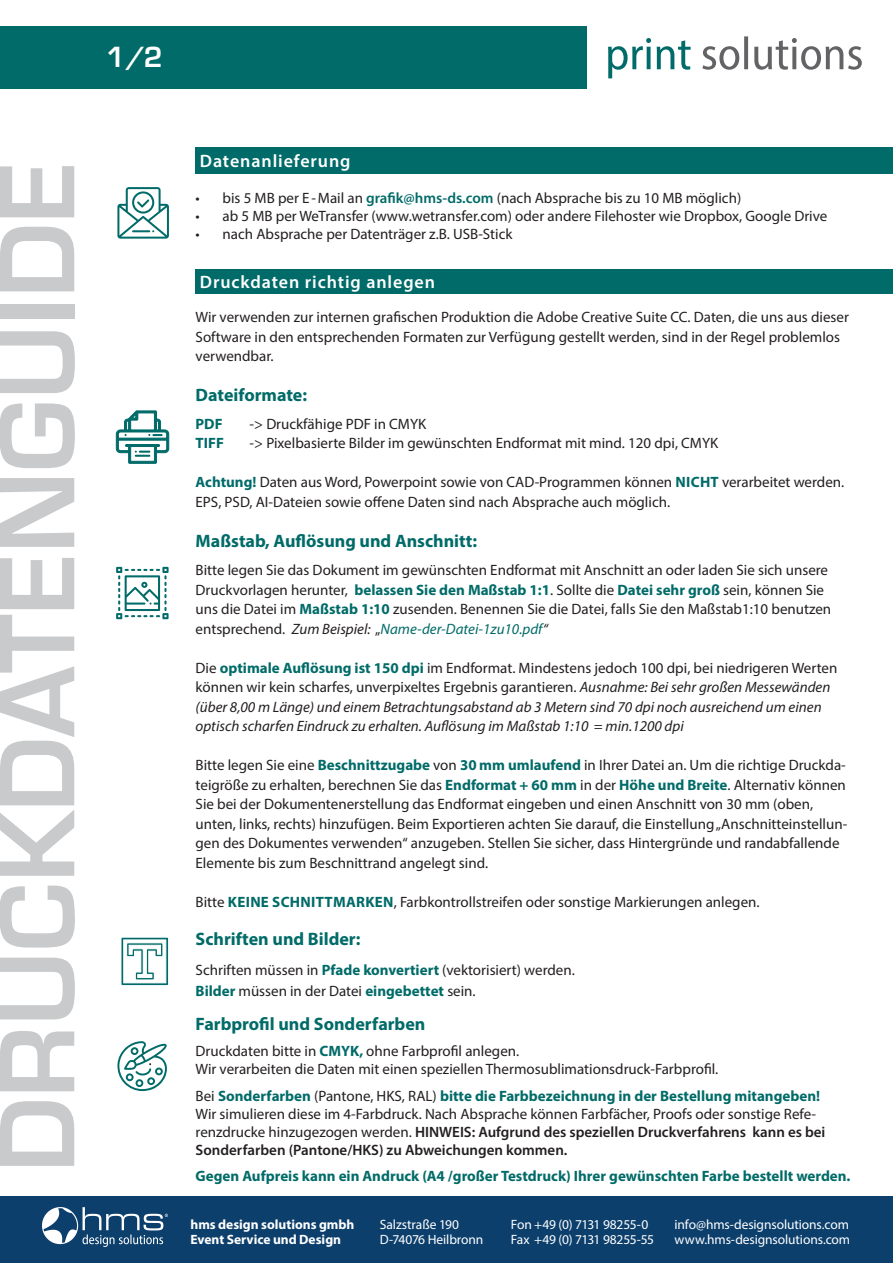
<style>
.page{position:relative;width:893px;height:1263px;background:#fff}
.page>*{position:absolute;margin:0;border:0;box-sizing:border-box;transform-origin:0 0}
.t1{font:600 99px "Eurostile LT Std";color:#c9cacc}
.t2{font:600 27px "Eurostile LT Std";color:#fff}
.t3{font:700 18px "Myriad Pro";color:#006b68}
.t4{font:600 18px "Myriad Pro";letter-spacing:.05em;color:#fff}
.t5{font:15px/19.5px "Myriad Pro";color:#231f20}
.t6{font:italic 15px/19.5px "Myriad Pro";color:#231f20}
.t7{font:700 15px "Myriad Pro";color:#006b68}
.t8{font:13.5px/15px "Myriad Pro";letter-spacing:-.01em;color:#fff}
.t9{font:700 13.5px/15px "Myriad Pro";color:#fff}
.s1{font-weight:600;color:#006b68}
.s2{font-weight:700;color:#006b68}
.s3{font-style:italic}
.s4{font-style:italic;color:#006b68}
.s5{font-style:normal}
.s6{font-weight:700;font-style:normal;color:#006b68}
.s7{font-weight:600}
</style>
<div class="page">
<svg style="left:608px;top:38px;width:83px;height:40px"></svg>
<svg style="left:702px;top:36px;width:160px;height:34px"></svg>
<div style="left:0;top:26px;width:587px;height:63px;background:#006b68"></div>
<div style="left:0;top:1196px;width:893px;height:67px;background:#0c3f6c"></div>
<img style="left:43px;top:1207px;width:124px;height:39px">
<div style="left:196px;top:269px;width:697px;height:25px;background:#006b68"></div>
<div style="left:196px;top:147px;width:697px;height:26px;background:#006b68"></div>
<svg style="left:117px;top:187px;width:52px;height:52px"></svg>
<svg style="left:116px;top:410px;width:53px;height:54px"></svg>
<svg style="left:121px;top:937px;width:48px;height:49px"></svg>
<svg style="left:116px;top:567px;width:53px;height:52px"></svg>
<svg style="left:117px;top:1041px;width:50px;height:50px"></svg>
<h2 class="t2" style="left:106px;top:40px;width:58px">1/2</h2>
<h1 class="t1" style="left:-24px;top:1172px;width:1012px;rotate:-90deg">DRUCKDATENGUIDE</h1>
<p class="t4" style="left:200px;top:149px;width:152px">Datenanlieferung</p>
<p class="t5" style="left:196px;top:188px;width:547px">• bis 5 MB per E -Mail an <span class="s1">grafik@hms-ds.com</span> (nach Absprache bis zu 10 MB möglich)</p>
<p class="t5" style="left:196px;top:206px;width:633px">• ab 5 MB per WeTransfer (www.wetransfer.com) oder andere Filehoster wie Dropbox, Google Drive</p>
<p class="t5" style="left:196px;top:224px;width:318px">• nach Absprache per Datenträger z.B. USB-Stick</p>
<p class="t4" style="left:200px;top:271px;width:237px">Druckdaten richtig anlegen</p>
<p class="t5" style="left:196px;top:307px;width:655px">Wir verwenden zur internen grafischen Produktion die Adobe Creative Suite CC. Daten, die uns aus dieser<br>Software in den entsprechenden Formaten zur Verfügung gestellt werden, sind in der Regel problemlos verwendbar.</p>
<p class="t3" style="left:196px;top:383px;width:113px">Dateiformate:</p>
<p class="t7" style="left:196px;top:414px;width:29px">PDF</p>
<p class="t5" style="left:250px;top:414px;width:178px">-&gt; Druckfähige PDF in CMYK</p>
<p class="t7" style="left:196px;top:433px;width:30px">TIFF</p>
<p class="t5" style="left:250px;top:433px;width:470px">-&gt; Pixelbasierte Bilder im gewünschten Endformat mit mind. 120 dpi, CMYK</p>
<p class="t5" style="left:196px;top:472px;width:650px"><span class="s2">Achtung!</span> Daten aus Word, Powerpoint sowie von CAD-Programmen können <span class="s2">NICHT</span> verarbeitet werden.<br>EPS, PSD, AI-Dateien sowie offene Daten sind nach Absprache auch möglich.</p>
<p class="t3" style="left:196px;top:529px;width:283px">Maßstab, Auflösung und Anschnitt:</p>
<p class="t5" style="left:196px;top:560px;width:637px">Bitte legen Sie das Dokument im gewünschten Endformat mit Anschnitt an oder laden Sie sich unsere Druckvorlagen herunter, <span class="s2">belassen Sie den Maßstab 1:1</span>. Sollte die <span class="s2">Datei sehr groß</span> sein, können Sie uns die Datei im <span class="s2">Maßstab 1:10</span> zusenden. Benennen Sie die Datei, falls Sie den Maßstab1:10 benutzen entsprechend. <span class="s3">Zum Beispiel:</span> „<span class="s4">Name-der-Datei-1zu10.pdf</span><span class="s3">“</span></p>
<p class="t6" style="left:196px;top:658px;width:643px"><span class="s5">Die</span> <span class="s6">optimale Auflösung ist 150 dpi</span> <span class="s5">im Endformat. Mindestens jedoch 100 dpi, bei niedrigeren Werten können wir kein scharfes, unverpixeltes Ergebnis garantieren.</span> Ausnahme: Bei sehr großen Messewänden (über 8,00 m Länge) und einem Betrachtungsabstand ab 3 Metern sind 70 dpi noch ausreichend um einen optisch scharfen Eindruck zu erhalten. Auflösung im Maßstab 1:10 = min.1200 dpi</p>
<p class="t5" style="left:196px;top:755px;width:653px">Bitte legen Sie eine <span class="s2">Beschnittzugabe</span> von <span class="s2">30 mm umlaufend</span> in Ihrer Datei an. Um die richtige Druckda&shy;teigröße zu erhalten, berechnen Sie das <span class="s2">Endformat + 60 mm</span> in der <span class="s2">Höhe und Breite</span>. Alternativ können Sie bei der Dokumentenerstellung das Endformat eingeben und einen Anschnitt von 30 mm (oben, unten, links, rechts) hinzufügen. Beim Exportieren achten Sie darauf, die Einstellung „Anschnitteinstellun&shy;gen des Dokumentes verwenden“ anzugeben. Stellen Sie sicher, dass Hintergründe und randabfallende Elemente bis zum Beschnittrand angelegt sind.</p>
<p class="t5" style="left:196px;top:892px;width:565px">Bitte <span class="s2">KEINE SCHNITTMARKEN</span>, Farbkontrollstreifen oder sonstige Markierungen anlegen.</p>
<p class="t3" style="left:196px;top:927px;width:166px">Schriften und Bilder:</p>
<p class="t5" style="left:196px;top:959px;width:381px;line-height:21px">Schriften müssen in <span class="s2">Pfade konvertiert</span> (vektorisiert) werden.<br><span class="s2">Bilder</span> müssen in der Datei <span class="s2">eingebettet</span> sein.</p>
<p class="t3" style="left:196px;top:1012px;width:231px">Farbprofil und Sonderfarben</p>
<p class="t5" style="left:196px;top:1042px;width:524px;line-height:18px">Druckdaten bitte in <span class="s2">CMYK,</span> ohne Farbprofil anlegen.<br>Wir verarbeiten die Daten mit einen speziellen Thermosublimationsdruck-Farbprofil.</p>
<p class="t5" style="left:196px;top:1086px;width:631px;line-height:18px">Bei <span class="s2">Sonderfarben</span> (Pantone, HKS, RAL) <span class="s2">bitte die Farbbezeichnung in der Bestellung mitangeben!<br></span>Wir simulieren diese im 4-Farbdruck. Nach Absprache können Farbfächer, Proofs oder sonstige Refe&shy;renzdrucke hinzugezogen werden. <span class="s7">HINWEIS: Aufgrund des speziellen Druckverfahrens kann es bei Sonderfarben (Pantone/HKS) zu Abweichungen kommen.</span></p>
<p class="t7" style="left:196px;top:1166px;width:656px">Gegen Aufpreis kann ein Andruck (A4 /großer Testdruck) Ihrer gewünschten Farbe bestellt werden.</p>
<p class="t9" style="left:190px;top:1217px;width:166px">hms design solutions gmbh<br>Event Service und Design</p>
<p class="t8" style="left:380px;top:1217px;width:105px">Salzstraße 190<br>D-74076 Heilbronn</p>
<p class="t8" style="left:511px;top:1217px;width:145px">Fon +49 (0) 7131 98255-0<br>Fax +49 (0) 7131 98255-55</p>
<p class="t8" style="left:675px;top:1217px;width:177px">info@hms-designsolutions.com www.hms-designsolutions.com</p>
</div>
